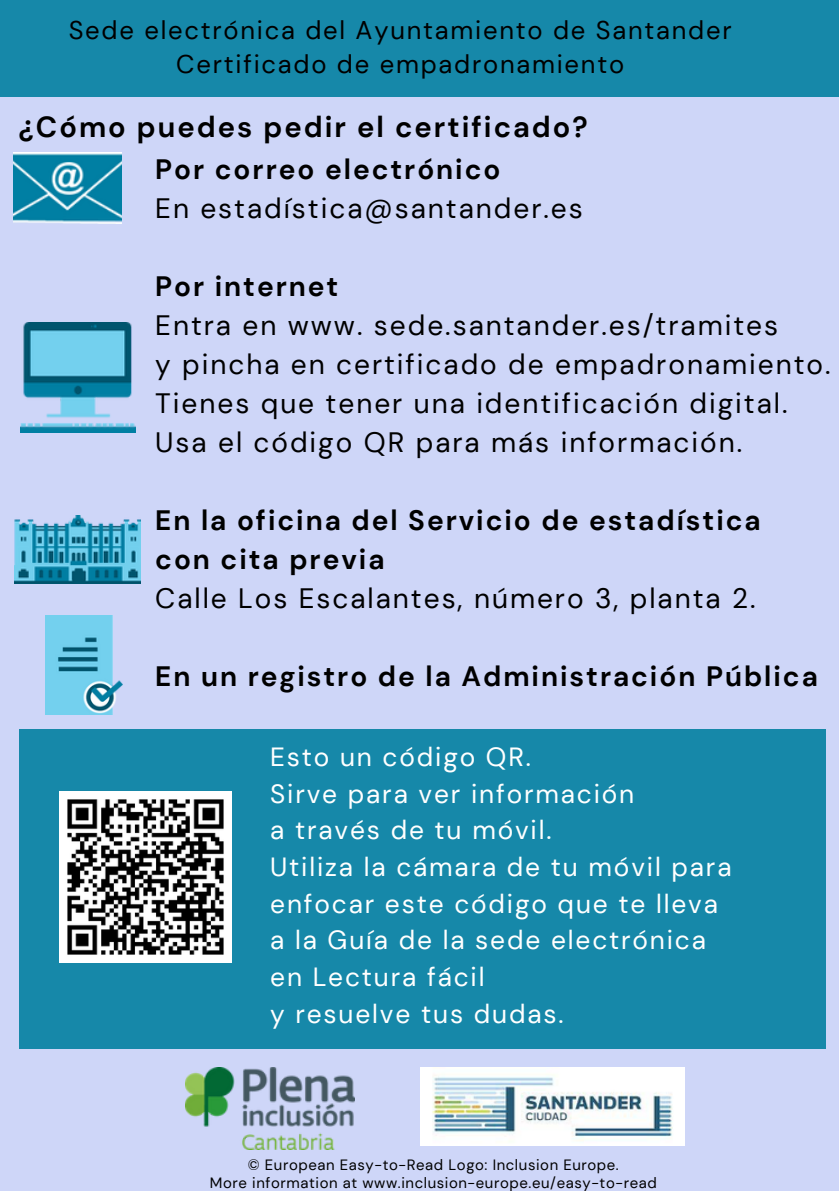
<style>
.page{position:relative;width:839px;height:1191px;background:#fff}
.page>*{position:absolute;margin:0;border:0;box-sizing:border-box;transform-origin:0 0}
.t1{font:700 29px "DM Sans";letter-spacing:.07em;color:#000}
.t2{font:28px "DM Sans";letter-spacing:.07em;color:#000}
.t3{font:700 28px "DM Sans";letter-spacing:.07em;color:#000}
.t4{font:26.2px/36.6px "DM Sans";letter-spacing:.07em;color:#fff}
.t5{font:25.6px "DM Sans";letter-spacing:.07em;color:#000}
.t6{font:15px "DM Sans";letter-spacing:.04em;color:#000}
</style>
<div class="page">
<div style="left:0;top:0;width:838px;height:1191px;background:#ced6f8"></div>
<div style="left:0;top:0;width:838px;height:96px;background:#1688a9"></div>
<div style="left:19px;top:729px;width:806px;height:320px;background:#1688a9"></div>
<img style="left:186px;top:1067px;width:168px;height:83px">
<img style="left:420px;top:1067px;width:264px;height:78px">
<img style="left:20px;top:323px;width:116px;height:109px">
<img style="left:15px;top:516px;width:126px;height:67px">
<img style="left:14px;top:153px;width:108px;height:70px">
<img style="left:46px;top:615px;width:77px;height:99px">
<img style="left:60px;top:792px;width:171px;height:171px">
<p class="t5" style="left:69px;top:13px;width:664px">Sede electrónica del Ayuntamiento de Santander</p>
<p class="t5" style="left:176px;top:48px;width:449px">Certificado de empadronamiento</p>
<p class="t1" style="left:19px;top:108px;width:570px">¿Cómo puedes pedir el certificado?</p>
<p class="t3" style="left:155px;top:151px;width:347px">Por correo electrónico</p>
<p class="t2" style="left:155px;top:190px;width:429px">En estadística@santander.es</p>
<p class="t3" style="left:155px;top:268px;width:185px">Por internet</p>
<p class="t2" style="left:155px;top:307px;width:624px">Entra en www. sede.santander.es/tramites</p>
<p class="t2" style="left:155px;top:346px;width:676px">y pincha en certificado de empadronamiento.</p>
<p class="t2" style="left:155px;top:385px;width:633px">Tienes que tener una identificación digital.</p>
<p class="t2" style="left:155px;top:424px;width:588px">Usa el código QR para más información.</p>
<p class="t3" style="left:155px;top:502px;width:607px">En la oficina del Servicio de estadística</p>
<p class="t3" style="left:155px;top:541px;width:231px">con cita previa</p>
<p class="t2" style="left:155px;top:580px;width:601px">Calle Los Escalantes, número 3, planta 2.</p>
<p class="t3" style="left:155px;top:658px;width:664px">En un registro de la Administración Pública</p>
<p class="t4" style="left:270px;top:739px;width:262px">Esto un código QR.</p>
<p class="t4" style="left:270px;top:775px;width:365px">Sirve para ver información</p>
<p class="t4" style="left:270px;top:812px;width:283px">a través de tu móvil.</p>
<p class="t4" style="left:270px;top:849px;width:463px">Utiliza la cámara de tu móvil para enfocar este código que te lleva</p>
<p class="t4" style="left:270px;top:922px;width:437px">a la Guía de la sede electrónica</p>
<p class="t4" style="left:270px;top:959px;width:216px">en Lectura fácil</p>
<p class="t4" style="left:270px;top:995px;width:295px">y resuelve tus dudas.</p>
<p class="t6" style="left:248px;top:1155px;width:372px">© European Easy-to-Read Logo: Inclusion Europe.</p>
<p class="t6" style="left:210px;top:1174px;width:448px">More information at www.inclusion-europe.eu/easy-to-read</p>
</div>
